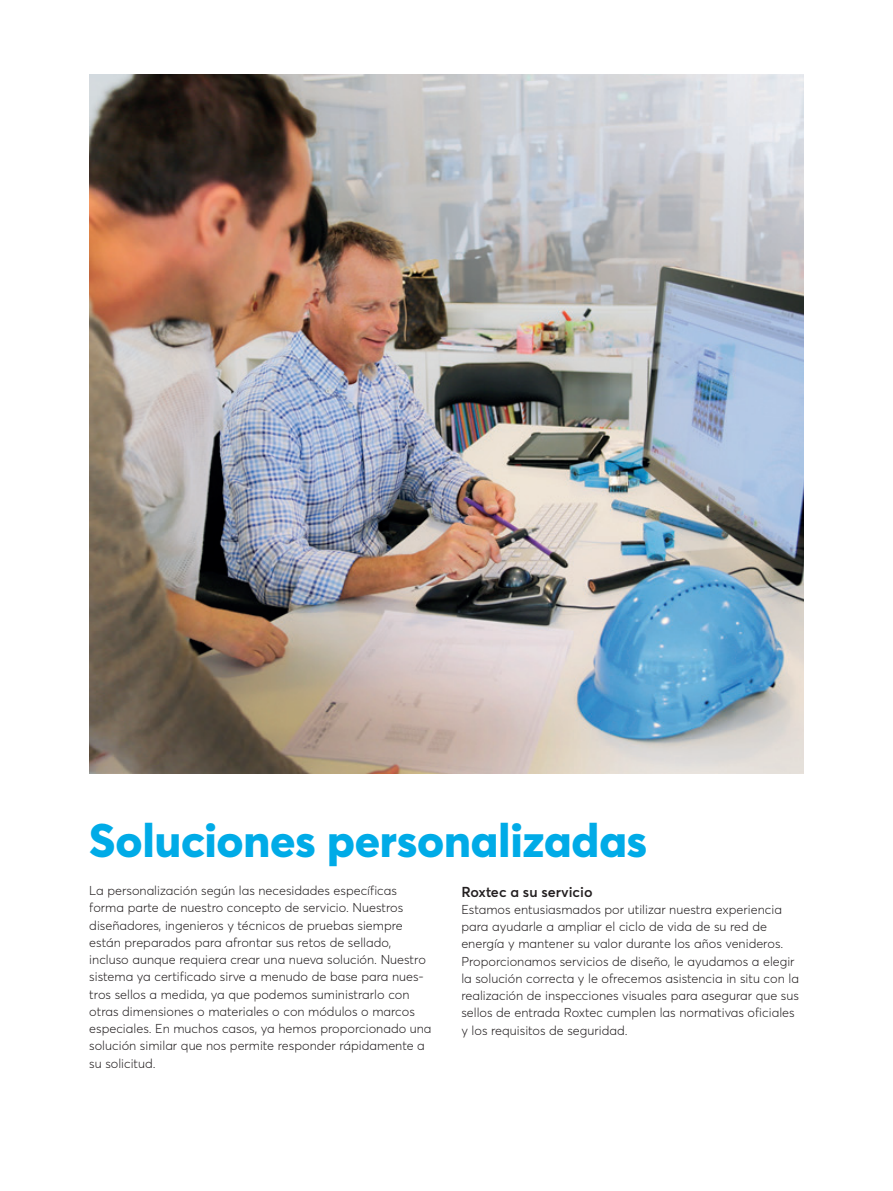
<style>
.page{position:relative;width:893px;height:1191px;background:#fff}
.page>*{position:absolute;margin:0;border:0;box-sizing:border-box;transform-origin:0 0}
.t1{font:800 46.5px "Averta";letter-spacing:-.005em;color:#00abe7}
.t2{font:600 14.25px "Averta";color:#231f20}
.t3{font:300 12.75px/17.2px "Averta";color:#231f20}
</style>
<div class="page">
<img style="left:89px;top:74px;width:715px;height:700px">
<hr style="left:892px;top:820px;width:1px;height:371px;background:#e6e7e9">
<h1 class="t1" style="left:89px;top:810px;width:559px">Soluciones personalizadas</h1>
<p class="t3" style="left:89px;top:882px;width:344px">La personalización según las necesidades específicas forma parte de nuestro concepto de servicio. Nuestros diseñadores, ingenieros y técnicos de pruebas siempre están preparados para afrontar sus retos de sellado, incluso aunque requiera crear una nueva solución. Nuestro sistema ya certificado sirve a menudo de base para nues&shy;tros sellos a medida, ya que podemos suministrarlo con otras dimensiones o materiales o con módulos o marcos especiales. En muchos casos, ya hemos proporcionado una solución similar que nos permite responder rápidamente a su solicitud.</p>
<p class="t2" style="left:461px;top:882px;width:133px">Roxtec a su servicio</p>
<p class="t3" style="left:461px;top:900px;width:339px">Estamos entusiasmados por utilizar nuestra experiencia para ayudarle a ampliar el ciclo de vida de su red de energía y mantener su valor durante los años venideros.<br>Proporcionamos servicios de diseño, le ayudamos a elegir la solución correcta y le ofrecemos asistencia in situ con la realización de inspecciones visuales para asegurar que sus sellos de entrada Roxtec cumplen las normativas oficiales y los requisitos de seguridad.</p>
</div>
